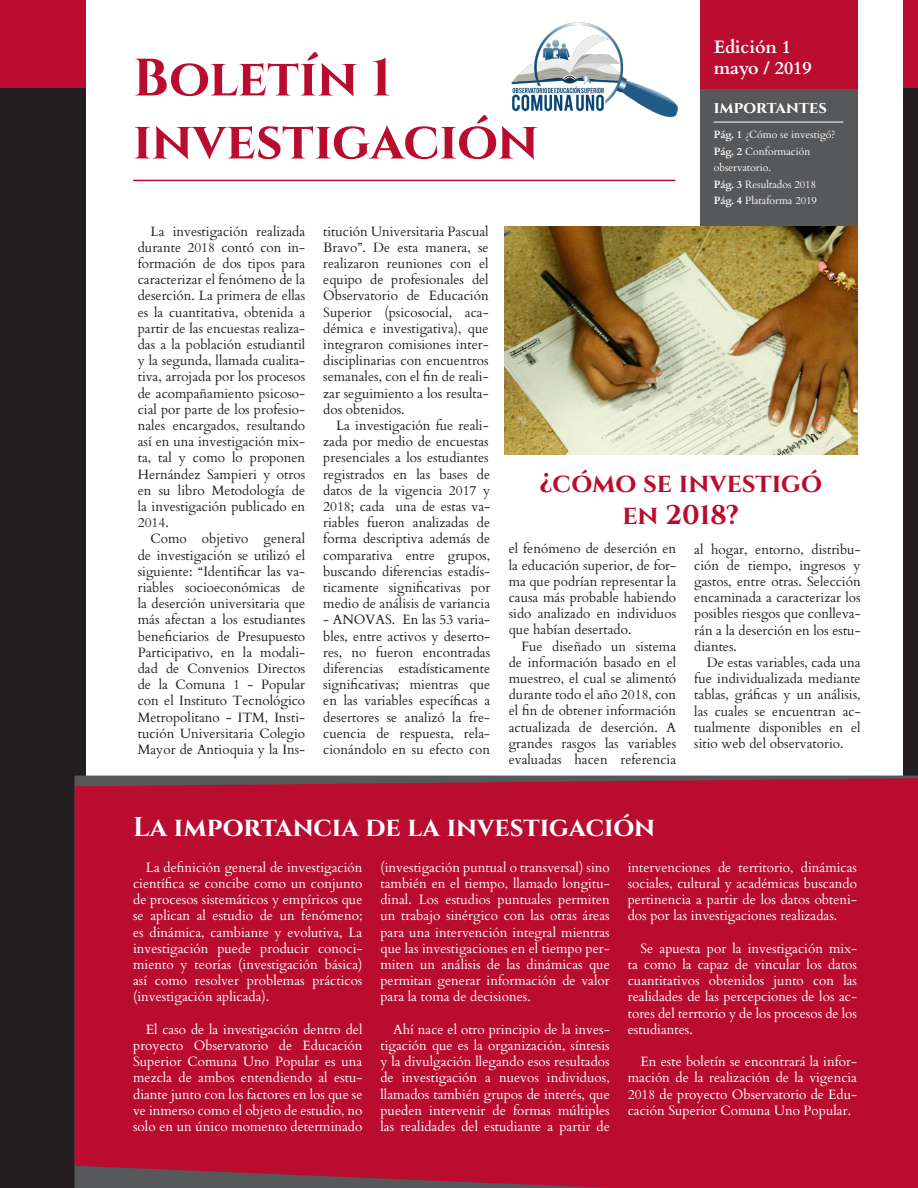
<style>
.page{position:relative;width:918px;height:1188px;background:#231f20}
.page>*{position:absolute;margin:0;border:0;box-sizing:border-box;transform-origin:0 0}
.mainhead{font:700 52.5px/63px "Cinzel";color:#ba0c2f}
.head1-white{font:700 27px "Cinzel";color:#fff}
.quote-red{font:700 27px "Cinzel";color:#ba0c2f}
.toc-issuenum{font:700 18px/21px "Cardo";color:#fff}
.toc-head{font:700 16.5px "Cinzel";color:#fff}
.para{font:13.5px/16.2px "Cardo";color:#231f20;text-align:justify}
.para-white{font:13.5px/16.2px "Cardo";color:#fff;text-align:justify}
.toc-entries{font:10.5px/16.5px "Cardo";color:#fff}
.s1{font-weight:700}
</style>
<div class="page">
<div style="left:0;top:0;width:918px;height:88px;background:#ba0c2f"></div>
<div style="left:86px;top:0;width:817px;height:1188px;background:#fff"></div>
<div style="left:700px;top:0;width:157px;height:226px;background:#57585a"></div>
<div style="left:700px;top:0;width:157px;height:88px;background:#ba0c2f"></div>
<div style="left:75px;top:778px;width:843px;height:410px;background:#ba0c2f"></div>
<img style="left:504px;top:226px;width:353px;height:229px">
<hr style="left:133px;top:180px;width:542px;height:1px;background:#ba0c2f">
<hr style="left:714px;top:122px;width:129px;height:1px;background:#fff">
<img style="left:511px;top:22px;width:167px;height:96px">
<p class="mainhead" style="left:133px;top:49px;width:407px">Boletín 1 investigación</p>
<p class="toc-issuenum" style="left:714px;top:35px;width:99px">Edición 1 mayo / 2019</p>
<p class="toc-head" style="left:714px;top:98px;width:115px">importantes</p>
<p class="toc-entries" style="left:714px;top:126px;width:123px"><span class="s1">Pág. 1</span> ¿Cómo se investigó?</p>
<p class="toc-entries" style="left:714px;top:142px;width:98px"><span class="s1">Pág. 2</span> Conformación observatorio.</p>
<p class="toc-entries" style="left:714px;top:175px;width:104px"><span class="s1">Pág. 3</span> Resultados 2018</p>
<p class="toc-entries" style="left:714px;top:192px;width:105px"><span class="s1">Pág. 4</span> Plataforma 2019</p>
<p class="para" style="left:138px;top:222px;width:169px;text-indent:13px">La investigación realizada durante 2018 contó con in&shy;formación de dos tipos para caracterizar el fenómeno de la deserción. La primera de ellas es la cuantitativa, obtenida a partir de las encuestas realiza&shy;das a la población estudiantil y la segunda, llamada cualita&shy;tiva, arrojada por los procesos de acompañamiento psicoso&shy;cial por parte de los profesio&shy;nales encargados, resultando así en una investigación mix&shy;ta, tal y como lo proponen Hernández Sampieri y otros en su libro Metodología de la investigación publicado en 2014.</p>
<p class="para" style="left:138px;top:530px;width:169px;text-indent:13px">Como objetivo general de investigación se utilizó el siguiente: “Identificar las va&shy;riables socioeconómicas de la deserción universitaria que más afectan a los estudiantes beneficiarios de Presupuesto Participativo, en la modali&shy;dad de Convenios Directos de la Comuna 1 - Popular con el Instituto Tecnológico Metropolitano - ITM, Insti&shy;tución Universitaria Colegio Mayor de Antioquia y la Ins-</p>
<p class="para" style="left:323px;top:222px;width:167px">titución Universitaria Pascual Bravo”. De esta manera, se realizaron reuniones con el equipo de profesionales del Observatorio de Educación Superior (psicosocial, aca&shy;démica e investigativa), que integraron comisiones inter&shy;disciplinarias con encuentros semanales, con el fin de reali&shy;zar seguimiento a los resulta&shy;dos obtenidos.</p>
<p class="para" style="left:323px;top:417px;width:169px;text-indent:13px">La investigación fue reali&shy;zada por medio de encuestas presenciales a los estudiantes registrados en las bases de datos de la vigencia 2017 y 2018; cada una de estas va&shy;riables fueron analizadas de forma descriptiva además de comparativa entre grupos, buscando diferencias estadís&shy;ticamente significativas por medio de análisis de variancia</p>
<p class="para" style="left:323px;top:611px;width:169px">- ANOVAS. En las 53 varia&shy;bles, entre activos y deserto&shy;res, no fueron encontradas diferencias estadísticamente significativas; mientras que en las variables específicas a desertores se analizó la fre&shy;cuencia de respuesta, rela&shy;cionándolo en su efecto con</p>
<p class="quote-red" style="left:539px;top:466px;width:284px">¿cómo se investigó</p>
<p class="quote-red" style="left:622px;top:499px;width:118px">en 2018?</p>
<p class="para" style="left:509px;top:540px;width:169px">el fenómeno de deserción en la educación superior, de for&shy;ma que podrían representar la causa más probable habiendo sido analizado en individuos que habían desertado.</p>
<p class="para" style="left:509px;top:637px;width:169px;text-indent:13px">Fue diseñado un sistema de información basado en el muestreo, el cual se alimentó durante todo el año 2018, con el fin de obtener información actualizada de deserción. A grandes rasgos las variables evaluadas hacen referencia</p>
<p class="para" style="left:694px;top:540px;width:168px">al hogar, entorno, distribu&shy;ción de tiempo, ingresos y gastos, entre otras. Selección encaminada a caracterizar los posibles riesgos que conlleva&shy;rán a la deserción en los estu&shy;diantes.</p>
<p class="para" style="left:694px;top:654px;width:168px;text-indent:13px">De estas variables, cada una fue individualizada mediante tablas, gráficas y un análisis, las cuales se encuentran ac&shy;tualmente disponibles en el sitio web del observatorio.</p>
<p class="head1-white" style="left:133px;top:811px;width:524px">La importancia de la investigación</p>
<p class="para-white" style="left:133px;top:858px;width:231px;text-indent:13px">La definición general de investigación científica se concibe como un conjunto de procesos sistemáticos y empíricos que se aplican al estudio de un fenómeno; es dinámica, cambiante y evolutiva, La investigación puede producir conoci&shy;miento y teorías (investigación básica) así como resolver problemas prácticos (investigación aplicada).</p>
<p class="para-white" style="left:133px;top:1020px;width:231px;text-indent:13px">El caso de la investigación dentro del proyecto Observatorio de Educación Superior Comuna Uno Popular es una mezcla de ambos entendiendo al estu&shy;diante junto con los factores en los que se ve inmerso como el objeto de estudio, no solo en un único momento determinado</p>
<p class="para-white" style="left:380px;top:858px;width:231px">(investigación puntual o transversal) sino también en el tiempo, llamado longitu&shy;dinal. Los estudios puntuales permiten un trabajo sinérgico con las otras áreas para una intervención integral mientras que las investigaciones en el tiempo per&shy;miten un análisis de las dinámicas que permitan generar información de valor para la toma de decisiones.</p>
<p class="para-white" style="left:380px;top:1020px;width:231px;text-indent:13px">Ahí nace el otro principio de la inves&shy;tigación que es la organización, síntesis y la divulgación llegando esos resultados de investigación a nuevos individuos, llamados también grupos de interés, que pueden intervenir de formas múltiples las realidades del estudiante a partir de</p>
<p class="para-white" style="left:628px;top:858px;width:231px">intervenciones de territorio, dinámicas sociales, cultural y académicas buscando pertinencia a partir de los datos obteni&shy;dos por las investigaciones realizadas.</p>
<p class="para-white" style="left:628px;top:939px;width:231px;text-indent:13px">Se apuesta por la investigación mix&shy;ta como la capaz de vincular los datos cuantitativos obtenidos junto con las realidades de las percepciones de los ac&shy;tores del terrtorio y de los procesos de los estudiantes.</p>
<p class="para-white" style="left:628px;top:1053px;width:231px;text-indent:13px">En este boletín se encontrará la infor&shy;mación de la realización de la vigencia 2018 de proyecto Observatorio de Edu&shy;cación Superior Comuna Uno Popular.</p>
</div>
